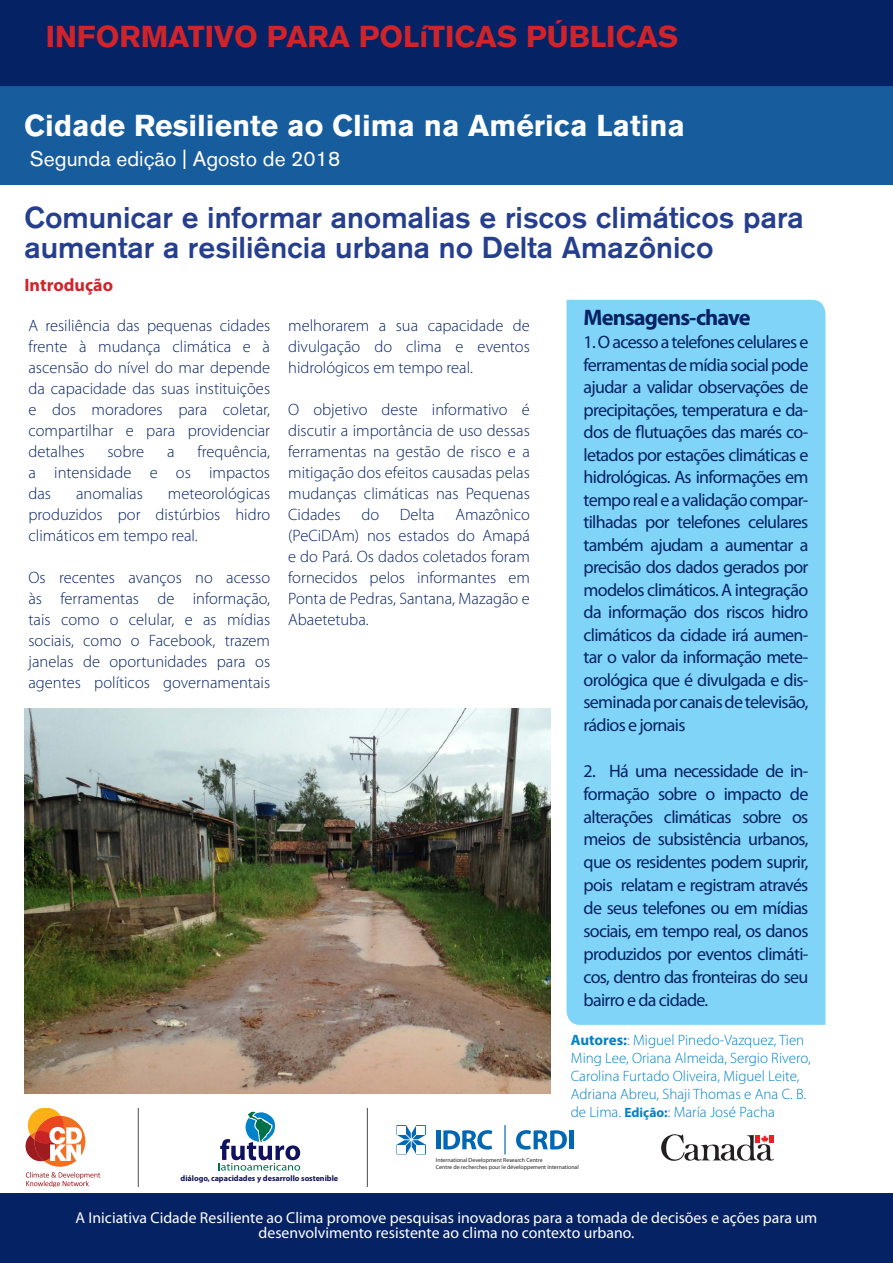
<style>
.page{position:relative;width:893px;height:1263px;background:#fff}
.page>*{position:absolute;margin:0;border:0;box-sizing:border-box;transform-origin:0 0}
.t1{font:500 30px/30px "Akzidenz Grotesk BQ";color:#253f8e}
.t2{font:700 30px "Akzidenz Grotesk BQ";color:#fff}
.t3{font:700 30px "Akzidenz Grotesk BQ";color:#d1232a}
.t4{font:700 22.5px "Myriad Pro";letter-spacing:-.04em;color:#052265}
.t5{font:21px "Akzidenz Grotesk BQ";color:#fff}
.t6{font:18px/22.5px "Myriad Pro";letter-spacing:-.04em;color:#052265;text-align:justify}
.No_Spacing{font:700 18px "Myriad Pro";color:#d1232a}
.No_Spacing-2{font:300 16.5px/21px "Myriad Pro";color:#052265;text-align:justify}
.No_Spacing-3{font:15.75px/15px "Myriad Pro";color:#fff;text-align:center}
.No_Spacing-4{font:300 15px/18px "Myriad Pro";color:#0082c8}
.t7{font:700 8.1px "Myriad Pro";color:#11125f}
.t8{font:5.85px/6.4px "Myriad Pro";color:#231f20}
.s1{font-weight:700}
.s2{font-weight:700;font-size:13.5px}
</style>
<div class="page">
<div style="left:0;top:1193px;width:893px;height:70px;background:#052265"></div>
<div style="left:0;top:86px;width:893px;height:99px;background:#175d9e"></div>
<div style="left:0;top:0;width:893px;height:86px;background:#052265"></div>
<svg style="left:661px;top:1134px;width:113px;height:27px"></svg>
<svg style="left:396px;top:1125px;width:30px;height:29px"></svg>
<hr style="left:436px;top:1130px;width:4px;height:19px;background:#0166b3">
<svg style="left:443px;top:1130px;width:49px;height:19px"></svg>
<svg style="left:516px;top:1130px;width:51px;height:19px"></svg>
<hr style="left:569px;top:1130px;width:4px;height:19px;background:#0166b3">
<hr style="left:504px;top:1125px;width:2px;height:29px;background:#0166b3">
<div style="left:397px;top:1126px;width:9px;height:8px;background:#fff"></div>
<div style="left:416px;top:1126px;width:9px;height:8px;background:#fff"></div>
<div style="left:397px;top:1145px;width:9px;height:8px;background:#fff"></div>
<div style="left:416px;top:1145px;width:9px;height:8px;background:#fff"></div>
<svg style="left:26px;top:1172px;width:74px;height:14px"></svg>
<div style="left:34px;top:1116px;width:51px;height:51px;background:#f36e21;border-radius:50%"></div>
<svg style="left:26px;top:1109px;width:56px;height:52px"></svg>
<svg style="left:219px;top:1111px;width:81px;height:59px"></svg>
<hr style="left:138px;top:1109px;width:1px;height:77px;background:#484b4d">
<hr style="left:367px;top:1109px;width:1px;height:77px;background:#484b4d">
<div style="left:566px;top:300px;width:259px;height:725px;background:#80d4f7"></div>
<img style="left:24px;top:708px;width:527px;height:386px">
<p class="t3" style="left:46px;top:19px;width:634px">INFORMATIVO PARA POLíTICAS PÚBLICAS</p>
<p class="t2" style="left:24px;top:109px;width:662px">Cidade Resiliente ao Clima na América Latina</p>
<p class="t5" style="left:30px;top:147px;width:312px">Segunda edição | Agosto de 2018</p>
<p class="t1" style="left:24px;top:202px;width:781px">Comunicar e informar anomalias e riscos climáticos para aumentar a resiliência urbana no Delta Amazônico</p>
<p class="No_Spacing" style="left:24px;top:273px;width:90px">Introdução</p>
<p class="No_Spacing-2" style="left:28px;top:315px;width:243px">A resiliência das pequenas cidades frente à mudança climática e à ascensão do nível do mar depende da capacidade das suas instituições e dos moradores para coletar, compartilhar e para providenciar detalhes</p>
<p class="No_Spacing-2" style="left:28px;top:441px;width:243px;text-indent:169px">frequência, a intensidade e os impactos das</p>
<p class="No_Spacing-2" style="left:107px;top:441px;width:38px">sobre</p>
<p class="No_Spacing-2" style="left:167px;top:441px;width:9px">a</p>
<p class="No_Spacing-2" style="left:28px;top:483px;width:243px;text-indent:139px">meteorológicas produzidos por distúrbios hidro climáticos em tempo real.</p>
<p class="No_Spacing-2" style="left:28px;top:567px;width:243px">Os recentes avanços no acesso às ferramentas de informação, tais como o celular, e as mídias sociais, como o Facebook, trazem janelas de oportunidades para os agentes políticos governamentais</p>
<p class="No_Spacing-2" style="left:76px;top:483px;width:68px">anomalias</p>
<p class="No_Spacing-2" style="left:288px;top:315px;width:243px">melhorarem a sua capacidade de divulgação do clima e eventos hidrológicos em tempo real.</p>
<p class="No_Spacing-2" style="left:288px;top:399px;width:243px">O objetivo deste informativo é discutir a importância de uso dessas ferramentas na gestão de risco e a mitigação dos efeitos causadas pelas mudanças climáticas nas Pequenas Cidades</p>
<p class="No_Spacing-2" style="left:361px;top:504px;width:19px">do</p>
<p class="No_Spacing-2" style="left:400px;top:504px;width:36px">Delta</p>
<p class="No_Spacing-2" style="left:288px;top:504px;width:243px;text-indent:167px">Amazônico (PeCiDAm) nos estados do Amapá e do Pará. Os dados coletados foram fornecidos pelos informantes em Ponta de Pedras, Santana, Mazagão e Abaetetuba.</p>
<p class="t4" style="left:584px;top:303px;width:169px">Mensagens-chave</p>
<p class="t6" style="left:584px;top:331px;width:226px">1. O acesso a telefones celulares e ferramentas de mídia social pode ajudar a validar observações de precipitações, temperatura e da&shy;dos de flutuações das marés co&shy;letados por estações climáticas e hidrológicas. As informações em tempo real e a validação compar&shy;tilhadas por telefones celulares também ajudam a aumentar a precisão dos dados gerados por modelos climáticos. A integração da informação dos riscos hidro climáticos da cidade irá aumen&shy;tar o valor da informação mete&shy;orológica que é divulgada e dis&shy;seminada por canais de televisão, rádios e jornais</p>
<p class="t6" style="left:584px;top:759px;width:226px;line-height:23px">2. Há uma necessidade de in&shy;formação sobre o impacto de alterações climáticas sobre os meios de subsistência urbanos, que os residentes podem suprir, pois relatam e registram através de seus telefones ou em mídias sociais, em tempo real, os danos produzidos por eventos climáti&shy;cos, dentro das fronteiras do seu bairro e da cidade.</p>
<p class="No_Spacing-4" style="left:571px;top:1031px;width:241px"><span class="s1">Autores:</span>: Miguel Pinedo-Vazquez, Tien Ming Lee, Oriana Almeida, Sergio Rivero, Carolina Furtado Oliveira, Miguel Leite, Adriana Abreu, Shaji Thomas e Ana C. B. de Lima. <span class="s2">Edição:</span>: María José Pacha</p>
<p class="t8" style="left:436px;top:1157px;width:144px">International Development Research Centre<br>Centre de recherches pour le développement international</p>
<p class="t7" style="left:181px;top:1173px;width:159px">diálogo, capacidades y desarrollo sostenible</p>
<p class="No_Spacing-3" style="left:76px;top:1209px;width:743px">A Iniciativa Cidade Resiliente ao Clima promove pesquisas inovadoras para a tomada de decisões e ações para um desenvolvimento resistente ao clima no contexto urbano.</p>
</div>
